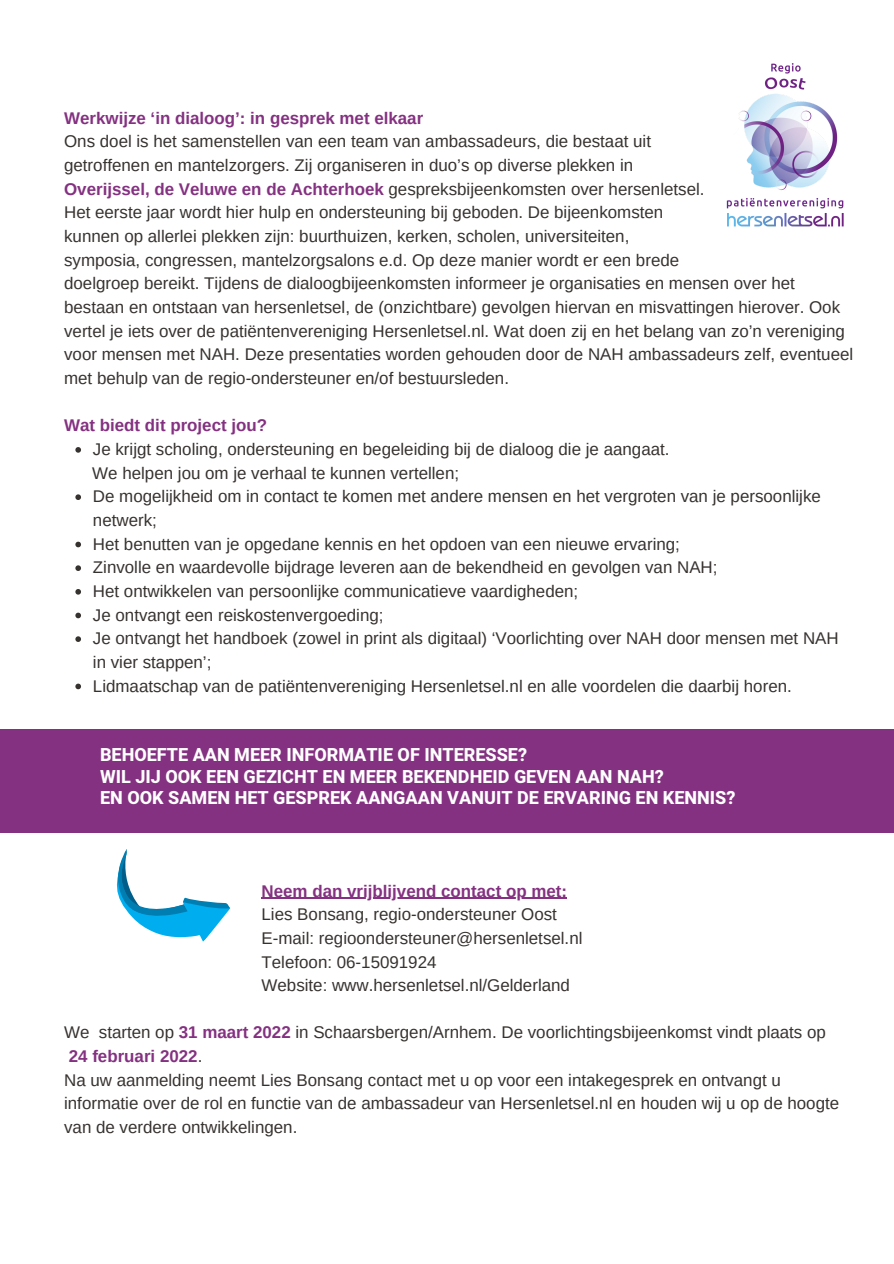
<style>
.page{position:relative;width:894px;height:1264px;background:#fff}
.page>*{position:absolute;margin:0;border:0;box-sizing:border-box;transform-origin:0 0}
.t1{font:800 18px "Heebo";color:#fff}
.t2{font:16.95px/23.7px "Arimo";color:#36322f}
.t3{font:700 16.95px "Arimo";color:#843181}
.s1{font-weight:700;color:#843181}
</style>
<div class="page">
<div style="left:0;top:729px;width:893px;height:104px;background:#843181"></div>
<svg style="left:75px;top:447px;width:6px;height:5px"></svg>
<svg style="left:75px;top:494px;width:6px;height:6px"></svg>
<svg style="left:75px;top:541px;width:6px;height:6px"></svg>
<svg style="left:75px;top:565px;width:6px;height:6px"></svg>
<svg style="left:75px;top:589px;width:6px;height:5px"></svg>
<svg style="left:75px;top:612px;width:6px;height:6px"></svg>
<svg style="left:75px;top:636px;width:6px;height:6px"></svg>
<svg style="left:75px;top:683px;width:6px;height:6px"></svg>
<hr style="left:261px;top:897px;width:306px;height:1px;background:#843181">
<img style="left:726px;top:63px;width:118px;height:164px">
<svg style="left:116px;top:849px;width:114px;height:93px"></svg>
<p class="t3" style="left:64px;top:108px;width:360px">Werkwijze ‘in dialoog’: in gesprek met elkaar</p>
<p class="t2" style="left:64px;top:130px;width:588px">Ons doel is het samenstellen van een team van ambassadeurs, die bestaat uit</p>
<p class="t2" style="left:64px;top:153px;width:570px">getroffenen en mantelzorgers. Zij organiseren in duo’s op diverse plekken in</p>
<p class="t2" style="left:64px;top:177px;width:641px"><span class="s1">Overijssel, de Veluwe en de Achterhoek</span> gespreksbijeenkomsten over hersenletsel.</p>
<p class="t2" style="left:64px;top:201px;width:600px">Het eerste jaar wordt hier hulp en ondersteuning bij geboden. De bijeenkomsten</p>
<p class="t2" style="left:64px;top:224px;width:566px">kunnen op allerlei plekken zijn: buurthuizen, kerken, scholen, universiteiten,</p>
<p class="t2" style="left:64px;top:248px;width:616px">symposia, congressen, mantelzorgsalons e.d. Op deze manier wordt er een brede</p>
<p class="t2" style="left:64px;top:271px;width:790px">doelgroep bereikt. Tijdens de dialoogbijeenkomsten informeer je organisaties en mensen over het bestaan en ontstaan van hersenletsel, de (onzichtbare) gevolgen hiervan en misvattingen hierover. Ook vertel je iets over de patiëntenvereniging Hersenletsel.nl. Wat doen zij en het belang van zo’n vereniging voor mensen met NAH. Deze presentaties worden gehouden door de NAH ambassadeurs zelf, eventueel met behulp van de regio-ondersteuner en/of bestuursleden.</p>
<p class="t3" style="left:64px;top:416px;width:204px">Wat biedt dit project jou?</p>
<p class="t2" style="left:92px;top:461px;width:368px">We helpen jou om je verhaal te kunnen vertellen;</p>
<p class="t2" style="left:93px;top:437px;width:578px">Je krijgt scholing, ondersteuning en begeleiding bij de dialoog die je aangaat.</p>
<p class="t2" style="left:93px;top:484px;width:729px">De mogelijkheid om in contact te komen met andere mensen en het vergroten van je persoonlijke netwerk;</p>
<p class="t2" style="left:93px;top:532px;width:588px">Het benutten van je opgedane kennis en het opdoen van een nieuwe ervaring;</p>
<p class="t2" style="left:93px;top:555px;width:626px">Zinvolle en waardevolle bijdrage leveren aan de bekendheid en gevolgen van NAH;</p>
<p class="t2" style="left:93px;top:579px;width:486px">Het ontwikkelen van persoonlijke communicatieve vaardigheden;</p>
<p class="t2" style="left:93px;top:603px;width:292px">Je ontvangt een reiskostenvergoeding;</p>
<p class="t2" style="left:93px;top:626px;width:747px">Je ontvangt het handboek (zowel in print als digitaal) ‘Voorlichting over NAH door mensen met NAH in vier stappen’;</p>
<p class="t2" style="left:93px;top:673px;width:700px">Lidmaatschap van de patiëntenvereniging Hersenletsel.nl en alle voordelen die daarbij horen.</p>
<p class="t1" style="left:100px;top:742px;width:428px">BEHOEFTE AAN MEER INFORMATIE OF INTERESSE?</p>
<p class="t1" style="left:100px;top:764px;width:565px">WIL JIJ OOK EEN GEZICHT EN MEER BEKENDHEID GEVEN AAN NAH?</p>
<p class="t1" style="left:100px;top:785px;width:636px">EN OOK SAMEN HET GESPREK AANGAAN VANUIT DE ERVARING EN KENNIS?</p>
<p class="t3" style="left:261px;top:881px;width:307px">Neem dan vrijblijvend contact op met:</p>
<p class="t2" style="left:261px;top:902px;width:297px">Lies Bonsang, regio-ondersteuner Oost</p>
<p class="t2" style="left:261px;top:926px;width:322px">E-mail: regioondersteuner@hersenletsel.nl</p>
<p class="t2" style="left:261px;top:949px;width:176px">Telefoon: 06-15091924</p>
<p class="t2" style="left:261px;top:973px;width:310px">Website: www.hersenletsel.nl/Gelderland</p>
<p class="t2" style="left:64px;top:1020px;width:763px">We starten op <span class="s1">31 maart 2022</span> in Schaarsbergen/Arnhem. De voorlichtingsbijeenkomst vindt plaats op<br><span class="s1">24 februari 2022</span>.</p>
<p class="t2" style="left:64px;top:1068px;width:776px">Na uw aanmelding neemt Lies Bonsang contact met u op voor een intakegesprek en ontvangt u informatie over de rol en functie van de ambassadeur van Hersenletsel.nl en houden wij u op de hoogte van de verdere ontwikkelingen.</p>
</div>
